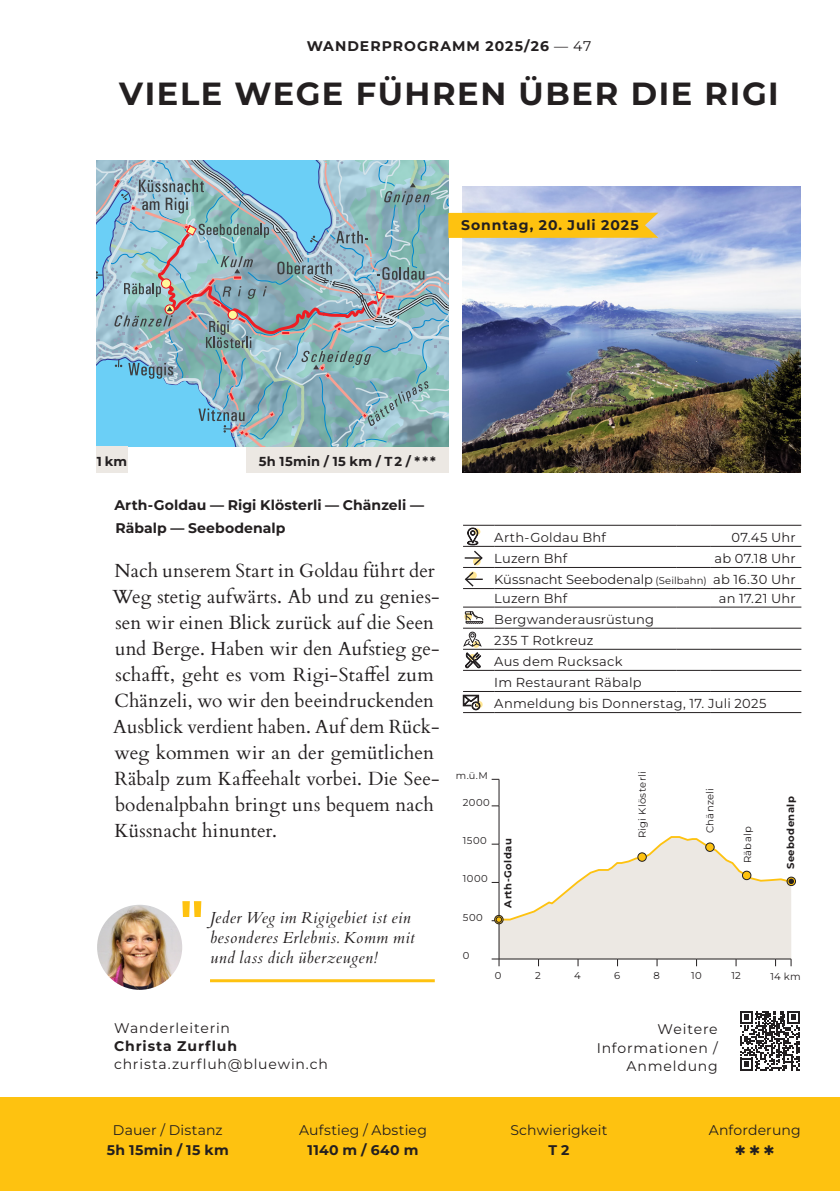
<style>
.page{position:relative;width:840px;height:1191px;background:#fff}
.page>*{position:absolute;margin:0;border:0;box-sizing:border-box;transform-origin:0 0}
.t1{font:700 55.8px "Montserrat";color:#fec210}
.t2{font:700 32px "Montserrat";letter-spacing:.05em;color:#231f20}
.t3{font:19px/26px "Cardo";letter-spacing:.005em;color:#231f20}
.t4{font:italic 16px/20px "Cardo";letter-spacing:.02em;color:#231f20}
.t5{font:14px/18px "Montserrat";letter-spacing:.05em;color:#231f20;text-align:right}
.t6{font:700 14px/23px "Montserrat";letter-spacing:.005em;color:#231f20}
.t7{font:700 14px "Montserrat";letter-spacing:.075em;color:#231f20}
.t8{font:14px "Montserrat";letter-spacing:.01em;color:#231f20}
.t9{font:700 14px "Montserrat";letter-spacing:.025em;color:#231f20}
.t10{font:700 14px "Montserrat";letter-spacing:.065em;color:#231f20}
.t11{font:14px "Montserrat";letter-spacing:.02em;color:#231f20}
.t12{font:700 14px "Montserrat";letter-spacing:.06em;color:#231f20}
.t13{font:14px "Montserrat";letter-spacing:.005em;color:#231f20}
.t14{font:14px "Zapf Dingbats ITC";color:#231f20}
.t15{font:13px/21px "Montserrat";letter-spacing:.02em;color:#231f20;text-align:right}
.t16{font:700 13px "Montserrat";letter-spacing:.025em;color:#231f20}
.t17{font:10px "Montserrat";letter-spacing:.035em;color:#231f20}
.t18{font:700 10px "Montserrat";letter-spacing:.04em;color:#231f20}
.t19{font:9.8px "Montserrat";color:#231f20}
.s1{font-weight:400}
.s2{font-size:10px}
</style>
<div class="page">
<div style="left:0;top:1097px;width:839px;height:94px;background:#fec210"></div>
<div style="left:246px;top:447px;width:202px;height:26px;background:#ece8e3"></div>
<svg style="left:740px;top:1011px;width:59px;height:59px"></svg>
<img style="left:462px;top:186px;width:337px;height:287px">
<div style="left:96px;top:447px;width:32px;height:26px;background:#ece8e3"></div>
<hr style="left:463px;top:525px;width:31px;height:1px;background:#231f20">
<hr style="left:494px;top:525px;width:181px;height:1px;background:#231f20">
<hr style="left:675px;top:525px;width:35px;height:1px;background:#231f20">
<hr style="left:710px;top:525px;width:91px;height:1px;background:#231f20">
<hr style="left:463px;top:546px;width:31px;height:1px;background:#231f20">
<hr style="left:494px;top:546px;width:181px;height:1px;background:#231f20">
<hr style="left:675px;top:546px;width:35px;height:1px;background:#231f20">
<hr style="left:710px;top:546px;width:91px;height:1px;background:#231f20">
<hr style="left:463px;top:567px;width:31px;height:1px;background:#231f20">
<hr style="left:494px;top:567px;width:181px;height:1px;background:#231f20">
<hr style="left:675px;top:567px;width:35px;height:1px;background:#231f20">
<hr style="left:710px;top:567px;width:91px;height:1px;background:#231f20">
<hr style="left:463px;top:588px;width:31px;height:1px;background:#231f20">
<hr style="left:494px;top:588px;width:181px;height:1px;background:#231f20">
<hr style="left:675px;top:588px;width:35px;height:1px;background:#231f20">
<hr style="left:710px;top:588px;width:91px;height:1px;background:#231f20">
<hr style="left:463px;top:607px;width:31px;height:1px;background:#231f20">
<hr style="left:494px;top:607px;width:181px;height:1px;background:#231f20">
<hr style="left:675px;top:607px;width:35px;height:1px;background:#231f20">
<hr style="left:710px;top:607px;width:91px;height:1px;background:#231f20">
<hr style="left:463px;top:628px;width:31px;height:1px;background:#231f20">
<hr style="left:494px;top:628px;width:181px;height:1px;background:#231f20">
<hr style="left:675px;top:628px;width:35px;height:1px;background:#231f20">
<hr style="left:710px;top:628px;width:91px;height:1px;background:#231f20">
<hr style="left:463px;top:649px;width:31px;height:1px;background:#231f20">
<hr style="left:494px;top:649px;width:181px;height:1px;background:#231f20">
<hr style="left:675px;top:649px;width:35px;height:1px;background:#231f20">
<hr style="left:710px;top:649px;width:91px;height:1px;background:#231f20">
<hr style="left:463px;top:670px;width:31px;height:1px;background:#231f20">
<hr style="left:494px;top:670px;width:181px;height:1px;background:#231f20">
<hr style="left:675px;top:670px;width:35px;height:1px;background:#231f20">
<hr style="left:710px;top:670px;width:91px;height:1px;background:#231f20">
<hr style="left:463px;top:691px;width:31px;height:1px;background:#231f20">
<hr style="left:494px;top:691px;width:181px;height:1px;background:#231f20">
<hr style="left:675px;top:691px;width:35px;height:1px;background:#231f20">
<hr style="left:710px;top:691px;width:91px;height:1px;background:#231f20">
<hr style="left:463px;top:712px;width:31px;height:1px;background:#231f20">
<hr style="left:494px;top:712px;width:181px;height:1px;background:#231f20">
<hr style="left:675px;top:712px;width:35px;height:1px;background:#231f20">
<hr style="left:710px;top:712px;width:91px;height:1px;background:#231f20">
<svg style="left:462px;top:695px;width:18px;height:15px"></svg>
<svg style="left:463px;top:631px;width:19px;height:37px"></svg>
<svg style="left:464px;top:611px;width:19px;height:13px"></svg>
<svg style="left:463px;top:527px;width:20px;height:60px"></svg>
<img style="left:96px;top:160px;width:562px;height:290px">
<hr style="left:210px;top:979px;width:224px;height:3px;background:#fec210">
<img style="left:97px;top:904px;width:85px;height:85px;border-radius:43px">
<hr style="left:498px;top:806px;width:1px;height:38px;background:#231f20">
<svg style="left:491px;top:779px;width:8px;height:27px"></svg>
<div style="left:786px;top:876px;width:9px;height:10px;border:1px solid #231f20;border-radius:50%"></div>
<svg style="left:491px;top:835px;width:302px;height:131px"></svg>
<div style="left:705px;top:843px;width:8px;height:8px;background:#fec210;border-radius:50%"></div>
<div style="left:705px;top:842px;width:9px;height:9px;border:1px solid #231f20;border-radius:50%"></div>
<div style="left:637px;top:853px;width:9px;height:8px;background:#fec210;border-radius:50%"></div>
<div style="left:637px;top:852px;width:9px;height:9px;border:1px solid #231f20;border-radius:50%"></div>
<svg style="left:742px;top:871px;width:8px;height:8px"></svg>
<div style="left:741px;top:871px;width:9px;height:9px;border:1px solid #231f20;border-radius:50%"></div>
<p class="t7" style="left:306px;top:37px;width:286px">WANDERPROGRAMM 2025/26 <span class="s1">— 47</span></p>
<h2 class="t2" style="left:119px;top:72px;width:660px">VIELE WEGE FÜHREN ÜBER DIE RIGI</h2>
<p class="t10" style="left:461px;top:216px;width:179px">Sonntag, 20. Juli 2025</p>
<p class="t16" style="left:97px;top:453px;width:32px">1 km</p>
<p class="t16" style="left:259px;top:453px;width:178px">5h 15min / 15 km / T 2 / * * *</p>
<p class="t6" style="left:114px;top:493px;width:311px">Arth-Goldau — Rigi Klösterli — Chänzeli —<br>Räbalp — Seebodenalp</p>
<p class="t3" style="left:112px;top:556px;width:328px">Nach unserem Start in Goldau führt der Weg stetig aufwärts. Ab und zu genies&shy;sen wir einen Blick zurück auf die Seen und Berge. Haben wir den Aufstieg ge&shy;schafft, geht es vom Rigi-Staffel zum Chänzeli, wo wir den beeindruckenden Ausblick verdient haben. Auf dem Rück&shy;weg kommen wir an der gemütlichen Räbalp zum Kaffeehalt vorbei. Die See&shy;bodenalpbahn bringt uns bequem nach Küssnacht hinunter.</p>
<h1 class="t1" style="left:179px;top:883px;width:26px">"</h1>
<p class="t4" style="left:210px;top:907px;width:206px">Jeder Weg im Rigigebiet ist ein besonderes Erlebnis. Komm mit und lass dich überzeugen!</p>
<p class="t5" style="left:114px;top:1018px;width:117px">Wanderleiterin</p>
<p class="t12" style="left:114px;top:1036px;width:124px">Christa Zurfluh</p>
<p class="t5" style="left:114px;top:1054px;width:215px">christa.zurfluh@bluewin.ch</p>
<p class="t15" style="left:494px;top:526px;width:113px">Arth-Goldau Bhf</p>
<p class="t15" style="left:731px;top:526px;width:66px">07.45 Uhr</p>
<p class="t15" style="left:494px;top:548px;width:74px">Luzern Bhf</p>
<p class="t15" style="left:494px;top:548px;width:303px">ab 07.18 Uhr<br>Küssnacht Seebodenalp <span class="s2">(Seilbahn)</span> ab 16.30 Uhr</p>
<p class="t15" style="left:494px;top:587px;width:74px">Luzern Bhf</p>
<p class="t15" style="left:718px;top:587px;width:78px">an 17.21 Uhr</p>
<p class="t15" style="left:494px;top:608px;width:274px;text-align:left">Bergwanderausrüstung<br>235 T Rotkreuz<br>Aus dem Rucksack<br>Im Restaurant Räbalp<br>Anmeldung bis Donnerstag, 17. Juli 2025</p>
<p class="t19" style="left:455px;top:769px;width:33px">m.ü.M</p>
<p class="t17" style="left:462px;top:795px;width:28px">2000</p>
<p class="t17" style="left:462px;top:834px;width:25px">1500</p>
<p class="t17" style="left:462px;top:872px;width:26px">1000</p>
<p class="t17" style="left:462px;top:910px;width:21px">500</p>
<p class="t17" style="left:462px;top:948px;width:8px">0</p>
<p class="t18" style="left:501px;top:907px;width:71px;rotate:-90deg">Arth-Goldau</p>
<p class="t17" style="left:635px;top:838px;width:68px;rotate:-90deg">Rigi Klösterli</p>
<p class="t17" style="left:703px;top:833px;width:47px;rotate:-90deg">Chänzeli</p>
<p class="t17" style="left:740px;top:863px;width:38px;rotate:-90deg">Räbalp</p>
<p class="t18" style="left:783px;top:869px;width:74px;rotate:-90deg">Seebodenalp</p>
<p class="t17" style="left:494px;top:968px;width:8px">0</p>
<p class="t17" style="left:534px;top:968px;width:7px">2</p>
<p class="t17" style="left:574px;top:968px;width:8px">4</p>
<p class="t17" style="left:613px;top:968px;width:8px">6</p>
<p class="t17" style="left:653px;top:968px;width:8px">8</p>
<p class="t17" style="left:690px;top:968px;width:12px">10</p>
<p class="t17" style="left:731px;top:968px;width:11px">12</p>
<p class="t17" style="left:770px;top:969px;width:32px">14 km</p>
<p class="t5" style="left:596px;top:1020px;width:122px">Weitere<br>Informationen /<br>Anmeldung</p>
<p class="t8" style="left:113px;top:1120px;width:111px">Dauer / Distanz</p>
<p class="t9" style="left:107px;top:1140px;width:123px">5h 15min / 15 km</p>
<p class="t11" style="left:299px;top:1120px;width:129px">Aufstieg / Abstieg</p>
<p class="t9" style="left:307px;top:1140px;width:112px">1140 m / 640 m</p>
<p class="t13" style="left:510px;top:1120px;width:98px">Schwierigkeit</p>
<p class="t9" style="left:548px;top:1140px;width:22px">T 2</p>
<p class="t8" style="left:708px;top:1120px;width:93px">Anforderung</p>
<p class="t14" style="left:734px;top:1143px;width:41px">✱ ✱ ✱</p>
</div>
